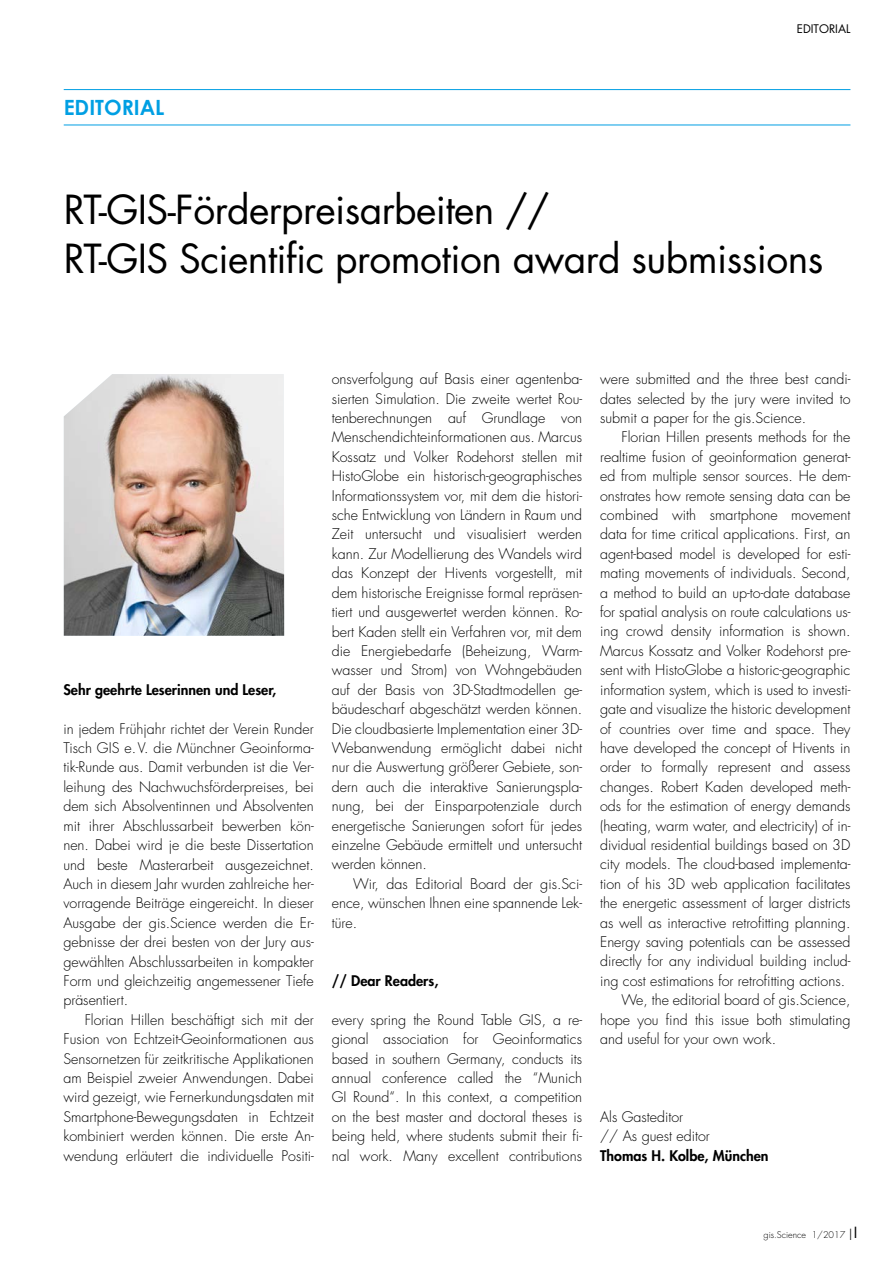
<style>
.page{position:relative;width:893px;height:1263px;background:#fff}
.page>*{position:absolute;margin:0;border:0;box-sizing:border-box;transform-origin:0 0}
.t1{font:39px/49.5px "Futura Std";letter-spacing:-.015em;color:#000}
.t2{font:700 21px "Century Gothic";color:#009fe3}
.t3{font:300 14.25px/19.4px "Futura Std";color:#000;text-align:justify}
.t4{font:800 14.25px "Futura Std";color:#000}
.t5{font:11.55px "Futura Std";color:#000}
.t6{font:300 9px "Futura Std";color:#000}
.s1{font-size:15px}
.s2{font-weight:400;font-size:15px}
</style>
<div class="page">
<hr style="left:64px;top:125px;width:786px;height:1px;background:#009fe3">
<hr style="left:64px;top:89px;width:786px;height:1px;background:#009fe3">
<img style="left:64px;top:374px;width:220px;height:262px">
<h2 class="t2" style="left:64px;top:94px;width:102px">EDITORIAL</h2>
<p class="t5" style="left:797px;top:22px;width:55px">EDITORIAL</p>
<h1 class="t1" style="left:64px;top:185px;width:761px">RT-GIS-Förderpreisarbeiten //<br>RT-GIS Scientific promotion award submissions</h1>
<p class="t4" style="left:63px;top:680px;width:214px">Sehr geehrte Leserinnen und Leser,</p>
<p class="t3" style="left:63px;top:719px;width:252px">in jedem Frühjahr richtet der Verein Runder Tisch GIS e.V. die Münchner Geoinforma&shy;tik-Runde aus. Damit verbunden ist die Ver&shy;leihung des Nachwuchsförderpreises, bei dem sich Absolventinnen und Absolventen mit ihrer Abschlussarbeit bewerben kön&shy;nen. Dabei wird je die beste Dissertation und beste Masterarbeit ausgezeichnet.<br>Auch in diesem Jahr wurden zahlreiche her&shy;vorragende Beiträge eingereicht. In dieser Ausgabe der gis.Science werden die Er&shy;gebnisse der drei besten von der Jury aus&shy;gewählten Abschlussarbeiten in kompakter Form und gleichzeitig angemessener Tiefe präsentiert.</p>
<p class="t3" style="left:63px;top:1010px;width:252px;text-indent:21px">Florian Hillen beschäftigt sich mit der Fusion von Echtzeit-Geoinformationen aus Sensornetzen für zeitkritische Applikationen am Beispiel zweier Anwendungen. Dabei wird gezeigt, wie Fernerkundungsdaten mit Smartphone-Bewegungsdaten in Echtzeit kombiniert werden können. Die erste An&shy;wendung erläutert die individuelle Positi-</p>
<p class="t3" style="left:332px;top:370px;width:252px">onsverfolgung auf Basis einer agentenba&shy;sierten Simulation. Die zweite wertet Rou&shy;tenberechnungen auf Grundlage von Menschendichteinformationen aus. Marcus Kossatz und Volker Rodehorst stellen mit HistoGlobe ein historisch-geographisches Informationssystem vor, mit dem die histori&shy;sche Entwicklung von Ländern in Raum und Zeit untersucht und visualisiert werden kann. Zur Modellierung des Wandels wird das Konzept der Hivents vorgestellt, mit dem historische Ereignisse formal repräsen&shy;tiert und ausgewertet werden können. Ro&shy;bert Kaden stellt ein Verfahren vor, mit dem die Energiebedarfe (Beheizung, Warm&shy;wasser und Strom) von Wohngebäuden auf der Basis von 3D-Stadtmodellen ge&shy;bäudescharf abgeschätzt werden können.<br>Die cloudbasierte Implementation einer 3D-Webanwendung ermöglicht dabei nicht nur die Auswertung größerer Gebiete, son&shy;dern auch die interaktive Sanierungspla&shy;nung, bei der Einsparpotenziale durch energetische Sanierungen sofort für jedes einzelne Gebäude ermittelt und untersucht werden können.</p>
<p class="t3" style="left:332px;top:874px;width:252px;text-indent:21px">Wir, das Editorial Board der gis.Sci&shy;ence, wünschen Ihnen eine spannende Lek&shy;türe.</p>
<p class="t4" style="left:332px;top:972px;width:108px">// Dear Readers,</p>
<p class="t3" style="left:332px;top:1010px;width:252px">every spring the Round Table GIS, a re&shy;gional association for Geoinformatics based in southern Germany, conducts its annual conference called the “Munich GI Round“. In this context, a competition on the best master and doctoral theses is being held, where students submit their fi&shy;nal work. Many excellent contributions</p>
<p class="t3" style="left:600px;top:370px;width:252px">were submitted and the three best candi&shy;dates selected by the jury were invited to submit a paper for the gis.Science.</p>
<p class="t3" style="left:621px;top:428px;width:231px">Florian Hillen presents methods for the</p>
<p class="t3" style="left:600px;top:447px;width:252px">realtime fusion of geoinformation generat-</p>
<p class="t3" style="left:600px;top:467px;width:252px">ed from multiple sensor sources. He dem-</p>
<p class="t3" style="left:600px;top:486px;width:252px">onstrates how remote sensing data can be</p>
<p class="t3" style="left:600px;top:505px;width:252px">combined with smartphone movement</p>
<p class="t3" style="left:600px;top:525px;width:252px">data for time critical applications. First, an</p>
<p class="t3" style="left:600px;top:544px;width:252px">agent-based model is developed for esti-</p>
<p class="t3" style="left:600px;top:564px;width:252px">mating movements of individuals. Second,</p>
<p class="t3" style="left:600px;top:583px;width:252px">a method to build an up-to-date database</p>
<p class="t3" style="left:600px;top:603px;width:252px">for spatial analysis on route calculations us-</p>
<p class="t3" style="left:600px;top:622px;width:252px">ing crowd density information is shown.</p>
<p class="t3" style="left:600px;top:641px;width:252px">Marcus Kossatz and Volker Rodehorst pre-</p>
<p class="t3" style="left:600px;top:661px;width:252px">sent with HistoGlobe a historic-geographic</p>
<p class="t3" style="left:600px;top:680px;width:252px">information system, which is used to investi-</p>
<p class="t3" style="left:600px;top:700px;width:252px">gate and visualize the historic development</p>
<p class="t3" style="left:600px;top:719px;width:252px">of countries over time and space. They</p>
<p class="t3" style="left:600px;top:738px;width:252px">have developed the concept of Hivents in</p>
<p class="t3" style="left:600px;top:758px;width:252px">order to formally represent and assess</p>
<p class="t3" style="left:600px;top:777px;width:252px">changes. Robert Kaden developed meth-</p>
<p class="t3" style="left:600px;top:797px;width:252px">ods for the estimation of energy demands</p>
<p class="t3" style="left:600px;top:816px;width:252px">(heating, warm water, and electricity) of in-</p>
<p class="t3" style="left:600px;top:835px;width:252px">dividual residential buildings based on 3D</p>
<p class="t3" style="left:600px;top:855px;width:252px">city models. The cloud-based implementa-</p>
<p class="t3" style="left:600px;top:874px;width:252px">tion of his 3D web application facilitates</p>
<p class="t3" style="left:600px;top:894px;width:252px">the energetic assessment of larger districts</p>
<p class="t3" style="left:600px;top:913px;width:252px">as well as interactive retrofitting planning.</p>
<p class="t3" style="left:600px;top:932px;width:252px">Energy saving potentials can be assessed</p>
<p class="t3" style="left:600px;top:952px;width:252px">directly for any individual building includ-</p>
<p class="t3" style="left:600px;top:971px;width:246px">ing cost estimations for retrofitting actions.</p>
<p class="t3" style="left:621px;top:991px;width:231px">We, the editorial board of gis.Science,</p>
<p class="t3" style="left:600px;top:1010px;width:252px">hope you find this issue both stimulating</p>
<p class="t3" style="left:600px;top:1030px;width:178px">and useful for your own work.</p>
<p class="t3" style="left:600px;top:1107px;width:111px">Als Gasteditor<br>// As guest editor</p>
<p class="t4" style="left:600px;top:1146px;width:170px">Thomas H. Kolbe, München</p>
<p class="t6" style="left:764px;top:1229px;width:95px">gis.Science 1/2017 <span class="s1">I</span> <span class="s2">I</span></p>
</div>
